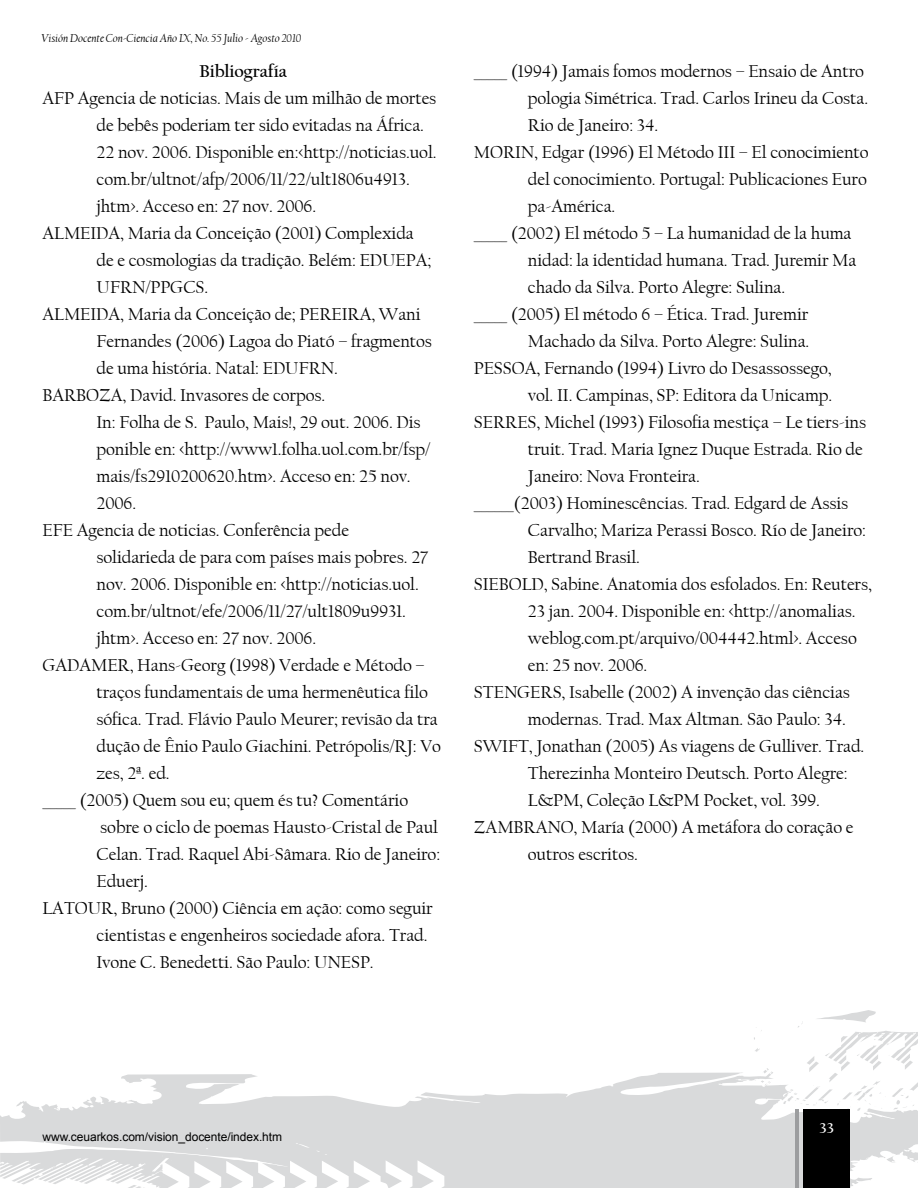
<style>
.page{position:relative;width:918px;height:1188px;background:#fff}
.page>*{position:absolute;margin:0;border:0;box-sizing:border-box;transform-origin:0 0}
.t1{font:18px "Californian FB";letter-spacing:-.005em;color:#000}
.t2{font:700 18px "Californian FB";letter-spacing:-.005em;color:#000}
.t3{font:700 15px "Californian FB";color:#fff}
.t4{font:italic 12px "Californian FB";letter-spacing:-.005em;color:#000}
.t5{font:12px "Arial";letter-spacing:-.005em;color:#000}
</style>
<div class="page">
<svg style="left:0;top:1073px;width:918px;height:115px;fill:#d9dadb"></svg>
<svg style="left:152px;top:1136px;width:292px;height:52px"></svg>
<svg style="left:753px;top:1010px;width:165px;height:105px"></svg>
<div style="left:803px;top:1110px;width:46px;height:78px;background:#000"></div>
<hr style="left:796px;top:1110px;width:3px;height:78px;background:#9c9d9f">
<p class="t4" style="left:41px;top:31px;width:261px">Visión Docente Con-Ciencia Año IX, No. 55 Julio - Agosto 2010</p>
<p class="t2" style="left:200px;top:61px;width:89px">Bibliografía</p>
<p class="t1" style="left:43px;top:88px;width:395px">AFP Agencia de noticias. Mais de um milhão de mortes</p>
<p class="t1" style="left:97px;top:115px;width:329px">de bebês poderiam ter sido evitadas na África.</p>
<p class="t1" style="left:97px;top:142px;width:342px">22 nov. 2006. Disponible en:&lt;http://noticias.uol.</p>
<p class="t1" style="left:97px;top:169px;width:315px">com.br/ultnot/afp/2006/11/22/ult1806u4913.</p>
<p class="t1" style="left:97px;top:196px;width:221px">jhtm&gt;. Acceso en: 27 nov. 2006.</p>
<p class="t1" style="left:43px;top:223px;width:373px">ALMEIDA, Maria da Conceição (2001) Complexida</p>
<p class="t1" style="left:97px;top:250px;width:336px">de e cosmologias da tradição. Belém: EDUEPA;</p>
<p class="t1" style="left:97px;top:277px;width:113px">UFRN/PPGCS.</p>
<p class="t1" style="left:43px;top:304px;width:380px">ALMEIDA, Maria da Conceição de; PEREIRA, Wani</p>
<p class="t1" style="left:97px;top:331px;width:337px">Fernandes (2006) Lagoa do Piató – fragmentos</p>
<p class="t1" style="left:97px;top:358px;width:243px">de uma história. Natal: EDUFRN.</p>
<p class="t1" style="left:43px;top:385px;width:284px">BARBOZA, David. Invasores de corpos.</p>
<p class="t1" style="left:97px;top:412px;width:326px">In: Folha de S. Paulo, Mais!, 29 out. 2006. Dis</p>
<p class="t1" style="left:97px;top:439px;width:335px">ponible en: &lt;http://www1.folha.uol.com.br/fsp/</p>
<p class="t1" style="left:97px;top:466px;width:316px">mais/fs2910200620.htm&gt;. Acceso en: 25 nov.</p>
<p class="t1" style="left:97px;top:493px;width:41px">2006.</p>
<p class="t1" style="left:43px;top:520px;width:308px">EFE Agencia de noticias. Conferência pede</p>
<p class="t1" style="left:97px;top:547px;width:333px">solidarieda de para com países mais pobres. 27</p>
<p class="t1" style="left:97px;top:574px;width:324px">nov. 2006. Disponible en: &lt;http://noticias.uol.</p>
<p class="t1" style="left:97px;top:601px;width:311px">com.br/ultnot/efe/2006/11/27/ult1809u9931.</p>
<p class="t1" style="left:97px;top:628px;width:221px">jhtm&gt;. Acceso en: 27 nov. 2006.</p>
<p class="t1" style="left:43px;top:655px;width:384px">GADAMER, Hans-Georg (1998) Verdade e Método –</p>
<p class="t1" style="left:97px;top:682px;width:333px">traços fundamentais de uma hermenêutica filo</p>
<p class="t1" style="left:97px;top:709px;width:343px">sófica. Trad. Flávio Paulo Meurer; revisão da tra</p>
<p class="t1" style="left:97px;top:736px;width:346px">dução de Ênio Paulo Giachini. Petrópolis/RJ: Vo</p>
<p class="t1" style="left:97px;top:763px;width:75px">zes, 2ª. ed.</p>
<p class="t1" style="left:43px;top:790px;width:367px">_____ (2005) Quem sou eu; quem és tu? Comentário</p>
<p class="t1" style="left:100px;top:817px;width:339px">sobre o ciclo de poemas Hausto-Cristal de Paul</p>
<p class="t1" style="left:97px;top:844px;width:345px">Celan. Trad. Raquel Abi-Sâmara. Rio de Janeiro:</p>
<p class="t1" style="left:97px;top:871px;width:53px">Eduerj.</p>
<p class="t1" style="left:43px;top:898px;width:392px">LATOUR, Bruno (2000) Ciência em ação: como seguir</p>
<p class="t1" style="left:97px;top:925px;width:333px">cientistas e engenheiros sociedade afora. Trad.</p>
<p class="t1" style="left:97px;top:952px;width:279px">Ivone C. Benedetti. São Paulo: UNESP.</p>
<p class="t1" style="left:474px;top:61px;width:392px">_____ (1994) Jamais fomos modernos – Ensaio de Antro</p>
<p class="t1" style="left:528px;top:88px;width:342px">pologia Simétrica. Trad. Carlos Irineu da Costa.</p>
<p class="t1" style="left:528px;top:115px;width:132px">Rio de Janeiro: 34.</p>
<p class="t1" style="left:474px;top:142px;width:396px">MORIN, Edgar (1996) El Método III – El conocimiento</p>
<p class="t1" style="left:528px;top:169px;width:341px">del conocimiento. Portugal: Publicaciones Euro</p>
<p class="t1" style="left:528px;top:196px;width:89px">pa-América.</p>
<p class="t1" style="left:474px;top:223px;width:379px">_____ (2002) El método 5 – La humanidad de la huma</p>
<p class="t1" style="left:528px;top:250px;width:330px">nidad: la identidad humana. Trad. Juremir Ma</p>
<p class="t1" style="left:528px;top:277px;width:259px">chado da Silva. Porto Alegre: Sulina.</p>
<p class="t1" style="left:474px;top:304px;width:336px">_____ (2005) El método 6 – Ética. Trad. Juremir</p>
<p class="t1" style="left:528px;top:331px;width:283px">Machado da Silva. Porto Alegre: Sulina.</p>
<p class="t1" style="left:474px;top:358px;width:359px">PESSOA, Fernando (1994) Livro do Desassossego,</p>
<p class="t1" style="left:528px;top:385px;width:306px">vol. II. Campinas, SP: Editora da Unicamp.</p>
<p class="t1" style="left:474px;top:412px;width:394px">SERRES, Michel (1993) Filosofia mestiça – Le tiers-ins</p>
<p class="t1" style="left:528px;top:439px;width:336px">truit. Trad. Maria Ignez Duque Estrada. Rio de</p>
<p class="t1" style="left:528px;top:466px;width:174px">Janeiro: Nova Fronteira.</p>
<p class="t1" style="left:474px;top:493px;width:376px">______(2003) Hominescências. Trad. Edgard de Assis</p>
<p class="t1" style="left:528px;top:520px;width:340px">Carvalho; Mariza Perassi Bosco. Río de Janeiro:</p>
<p class="t1" style="left:528px;top:547px;width:114px">Bertrand Brasil.</p>
<p class="t1" style="left:474px;top:574px;width:400px">SIEBOLD, Sabine. Anatomia dos esfolados. En: Reuters,</p>
<p class="t1" style="left:528px;top:601px;width:329px">23 jan. 2004. Disponible en: &lt;http://anomalias.</p>
<p class="t1" style="left:528px;top:628px;width:330px">weblog.com.pt/arquivo/004442.html&gt;. Acceso</p>
<p class="t1" style="left:528px;top:655px;width:121px">en: 25 nov. 2006.</p>
<p class="t1" style="left:474px;top:682px;width:378px">STENGERS, Isabelle (2002) A invenção das ciências</p>
<p class="t1" style="left:528px;top:709px;width:320px">modernas. Trad. Max Altman. São Paulo: 34.</p>
<p class="t1" style="left:474px;top:736px;width:392px">SWIFT, Jonathan (2005) As viagens de Gulliver. Trad.</p>
<p class="t1" style="left:528px;top:763px;width:321px">Therezinha Monteiro Deutsch. Porto Alegre:</p>
<p class="t1" style="left:528px;top:790px;width:294px">L&amp;PM, Coleção L&amp;PM Pocket, vol. 399.</p>
<p class="t1" style="left:474px;top:817px;width:381px">ZAMBRANO, María (2000) A metáfora do coração e</p>
<p class="t1" style="left:528px;top:844px;width:112px">outros escritos.</p>
<p class="t5" style="left:43px;top:1129px;width:241px">www.ceuarkos.com/vision_docente/index.htm</p>
<p class="t3" style="left:819px;top:1119px;width:16px">33</p>
</div>
